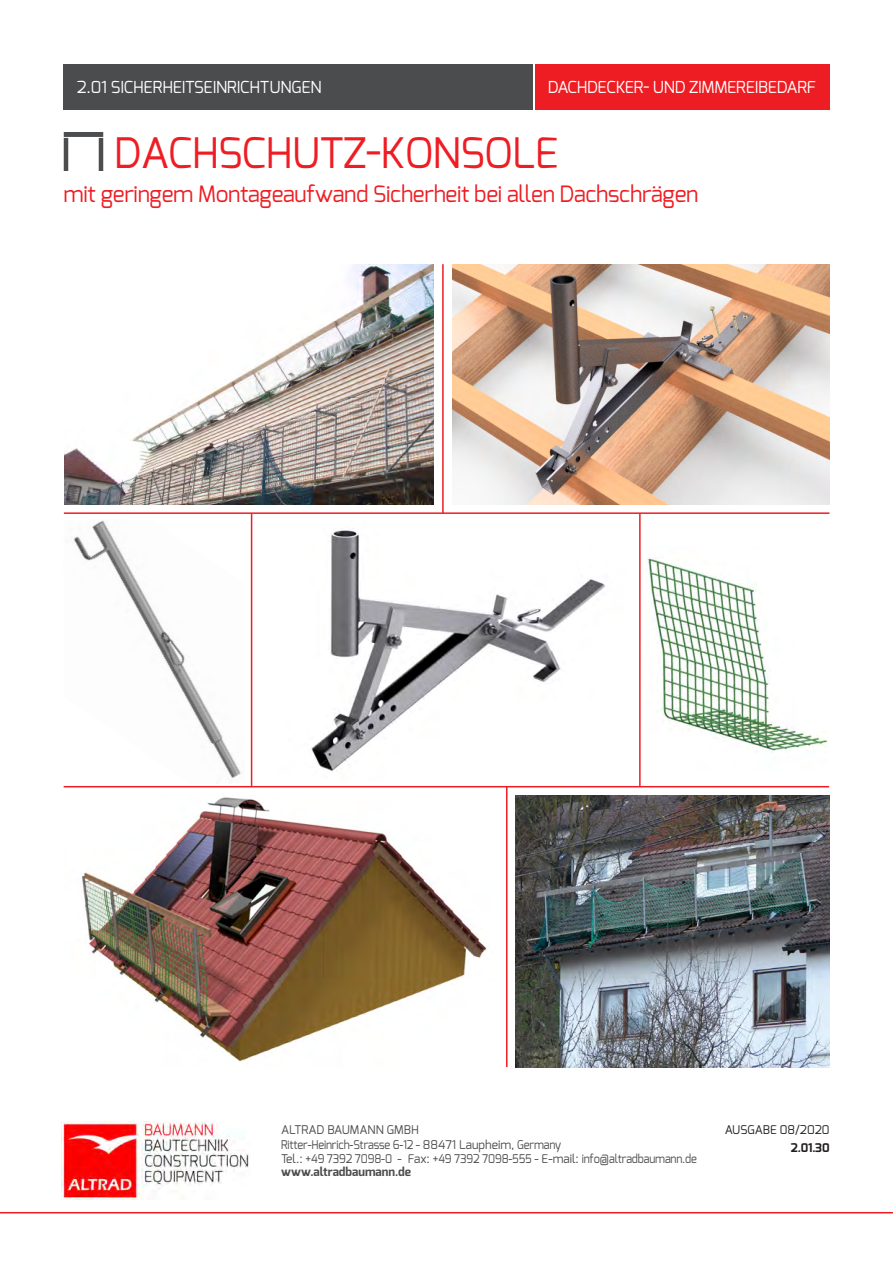
<style>
.page{position:relative;width:893px;height:1263px;background:#fff}
.page>*{position:absolute;margin:0;border:0;box-sizing:border-box;transform-origin:0 0}
.t1{font:42px "Exo";letter-spacing:-.015em;color:#ee1d23}
.t2{font:22.5px "Exo";letter-spacing:-.015em;color:#ee1d23}
.t3{font:16.5px "Exo";letter-spacing:-.015em;color:#fff}
.t4{font:12px/14.4px "Exo";letter-spacing:-.015em;color:#4b4c4d}
.t5{font:700 12px "Exo";color:#4b4c4d}
.t6{font:12px "Exo";color:#231f20}
.t7{font:700 12px "Exo";color:#231f20}
</style>
<div class="page">
<img style="left:61px;top:1122px;width:188px;height:78px">
<div style="left:64px;top:64px;width:469px;height:45px;background:#4b4c4d"></div>
<div style="left:535px;top:64px;width:294px;height:45px;background:#ee1d23"></div>
<hr style="left:0;top:1212px;width:893px;height:1px;background:#ee1d23">
<img style="left:516px;top:796px;width:313px;height:271px">
<hr style="left:251px;top:513px;width:1px;height:274px;background:#ee1d23">
<hr style="left:506px;top:787px;width:1px;height:280px;background:#ee1d23">
<hr style="left:64px;top:512px;width:765px;height:2px;background:#ee1d23">
<img style="left:452px;top:264px;width:377px;height:240px">
<img style="left:73px;top:520px;width:168px;height:261px">
<img style="left:64px;top:264px;width:370px;height:240px">
<hr style="left:64px;top:786px;width:765px;height:1px;background:#ee1d23">
<img style="left:311px;top:528px;width:295px;height:243px">
<img style="left:81px;top:797px;width:406px;height:265px">
<img style="left:647px;top:558px;width:181px;height:195px">
<hr style="left:639px;top:513px;width:2px;height:274px;background:#ee1d23">
<hr style="left:442px;top:264px;width:2px;height:249px;background:#ee1d23">
<img style="left:63px;top:132px;width:41px;height:39px">
<h3 class="t3" style="left:77px;top:76px;width:247px">2.01 SICHERHEITSEINRICHTUNGEN</h3>
<h3 class="t3" style="left:548px;top:76px;width:270px">DACHDECKER- UND ZIMMEREIBEDARF</h3>
<h1 class="t1" style="left:114px;top:126px;width:446px">DACHSCHUTZ-KONSOLE</h1>
<h2 class="t2" style="left:64px;top:179px;width:636px">mit geringem Montageaufwand Sicherheit bei allen Dachschrägen</h2>
<p class="t4" style="left:281px;top:1122px;width:417px">ALTRAD BAUMANN GMBH<br>Ritter-Heinrich-Strasse 6-12 - 88471 Laupheim, Germany<br>Tel.: +49 7392 7098-0 - Fax: +49 7392 7098-555 - E-mail: info@altradbaumann.de</p>
<p class="t5" style="left:281px;top:1164px;width:131px">www.altradbaumann.de</p>
<p class="t6" style="left:725px;top:1121px;width:106px">AUSGABE 08/2020</p>
<p class="t7" style="left:791px;top:1140px;width:40px">2.01.30</p>
</div>
